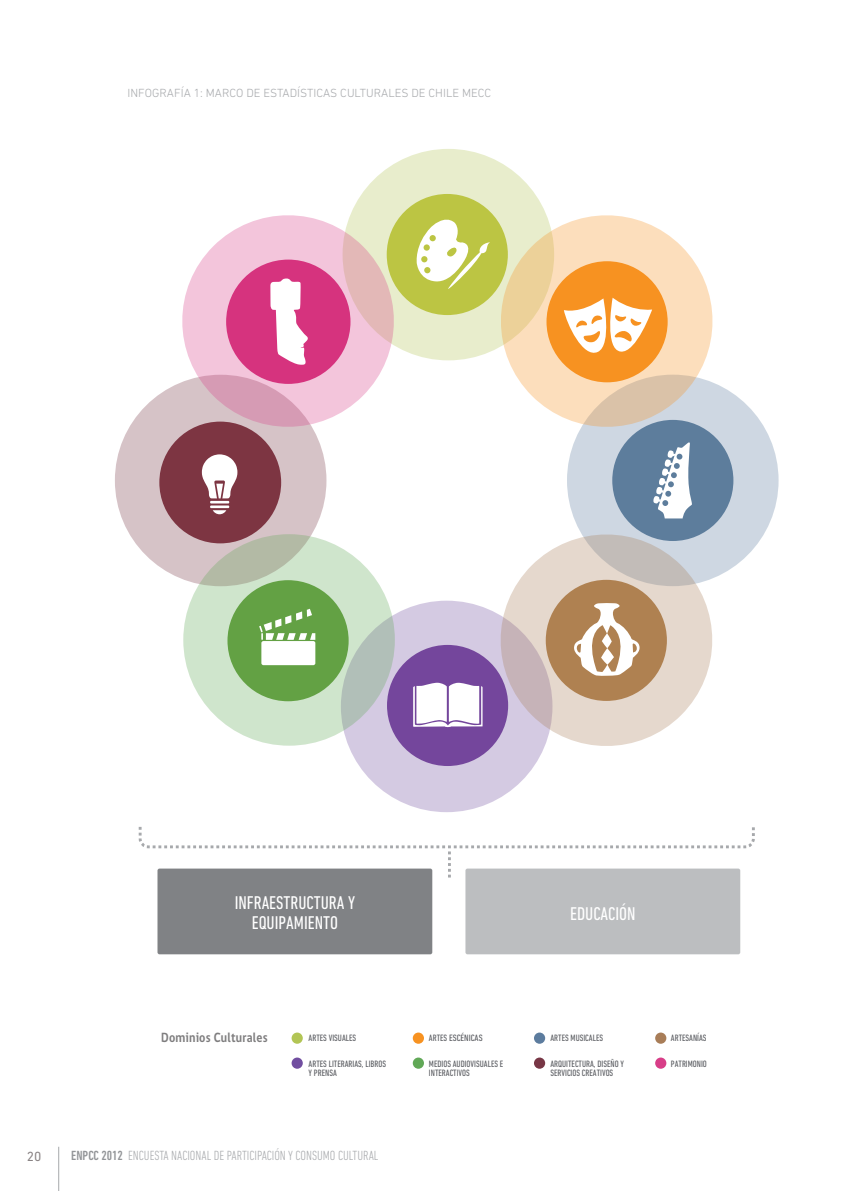
<style>
.page{position:relative;width:851px;height:1191px;background:#fff}
.page>*{position:absolute;margin:0;border:0;box-sizing:border-box;transform-origin:0 0}
.t1{font:condensed 18.75px/20.2px "DIN Next LT Pro";color:#fff;text-align:center}
.t2{font:700 13.65px "gob CL";letter-spacing:.015em;color:#7e7d7e;scale:.86 1}
.t3{font:300 condensed 13.5px "DIN Next LT Pro";color:#a9abae}
.t4{font:13.5px "DIN Next LT Pro";color:#898384}
.t5{font:300 12px "DIN Next LT Pro";color:#a7a9ac}
.t6{font:condensed 9.3px/9.3px "DIN Next LT Pro";color:#56585d}
.s1{font-weight:500;color:#939598}
</style>
<div class="page">
<hr style="left:58px;top:1146px;width:1px;height:45px;background:#a7a9ac">
<div style="left:465px;top:868px;width:275px;height:86px;background:#bcbec0;border-radius:2px"></div>
<div style="left:157px;top:868px;width:275px;height:86px;background:#808285;border-radius:2px"></div>
<div style="left:291px;top:1032px;width:12px;height:11px;background:#b2c555;border-radius:50%"></div>
<div style="left:413px;top:1032px;width:11px;height:11px;background:#f79221;border-radius:50%"></div>
<div style="left:534px;top:1032px;width:11px;height:11px;background:#5c7c9e;border-radius:50%"></div>
<div style="left:655px;top:1032px;width:11px;height:11px;background:#a87d58;border-radius:50%"></div>
<div style="left:291px;top:1057px;width:12px;height:11px;background:#714ea0;border-radius:50%"></div>
<div style="left:413px;top:1057px;width:11px;height:11px;background:#61a857;border-radius:50%"></div>
<div style="left:534px;top:1057px;width:11px;height:11px;background:#773645;border-radius:50%"></div>
<div style="left:655px;top:1057px;width:11px;height:11px;background:#d83e88;border-radius:50%"></div>
<svg style="left:138px;top:826px;width:617px;height:54px"></svg>
<div style="left:567px;top:375px;width:211px;height:211px;background:#ced7e2;border-radius:50%"></div>
<div style="left:342px;top:149px;width:212px;height:211px;background:#e8edcc;border-radius:50%"></div>
<div style="left:115px;top:375px;width:211px;height:211px;background:#d6c3c7;border-radius:50%"></div>
<div style="left:341px;top:600px;width:211px;height:212px;background:#d4cae2;border-radius:50%"></div>
<svg style="left:183px;top:534px;width:212px;height:211px;background:#c6d9c3"></svg>
<svg style="left:501px;top:215px;width:211px;height:212px;fill:#fcdebc"></svg>
<svg style="left:182px;top:215px;width:212px;height:212px;fill:#f3c5db"></svg>
<svg style="left:500px;top:534px;width:212px;height:212px;fill:#e5d8cd"></svg>
<div style="left:546px;top:261px;width:121px;height:121px;background:#f79221;border-radius:50%"></div>
<div style="left:545px;top:580px;width:121px;height:121px;background:#af8151;border-radius:50%"></div>
<div style="left:612px;top:420px;width:121px;height:121px;background:#5d7d9c;border-radius:50%"></div>
<div style="left:227px;top:580px;width:121px;height:121px;background:#63a144;border-radius:50%"></div>
<div style="left:387px;top:645px;width:121px;height:121px;background:#74469c;border-radius:50%"></div>
<div style="left:386px;top:194px;width:121px;height:121px;background:#bcc543;border-radius:50%"></div>
<div style="left:226px;top:259px;width:124px;height:125px;background:#d6337e;border-radius:50%"></div>
<div style="left:159px;top:421px;width:122px;height:122px;background:#7d3542;border-radius:50%"></div>
<svg style="left:270px;top:278px;width:38px;height:87px"></svg>
<hr style="left:210px;top:505px;width:19px;height:3px;background:#fff">
<svg style="left:213px;top:510px;width:13px;height:4px"></svg>
<svg style="left:202px;top:454px;width:35px;height:49px"></svg>
<svg style="left:259px;top:609px;width:56px;height:31px"></svg>
<div style="left:261px;top:641px;width:54px;height:24px;background:#fff;border-radius:2px"></div>
<svg style="left:413px;top:682px;width:69px;height:45px;background:#e7dfee"></svg>
<svg style="left:564px;top:298px;width:88px;height:55px"></svg>
<svg style="left:574px;top:603px;width:65px;height:73px"></svg>
<svg style="left:653px;top:442px;width:39px;height:76px"></svg>
<svg style="left:416px;top:219px;width:74px;height:70px"></svg>
<p class="t5" style="left:127px;top:86px;width:365px">INFOGRAFÍA 1: MARCO DE ESTADÍSTICAS CULTURALES DE CHILE MECC</p>
<h1 class="t1" style="left:235px;top:892px;width:122px">INFRAESTRUCTURA Y<br>EQUIPAMIENTO</h1>
<h1 class="t1" style="left:570px;top:903px;width:67px">EDUCACIÓN</h1>
<h2 class="t2" style="left:161px;top:1028px;width:125px">Dominios Culturales</h2>
<p class="t6" style="left:308px;top:1033px;width:49px">ARTES VISUALES</p>
<p class="t6" style="left:429px;top:1033px;width:55px">ARTES ESCÉNICAS</p>
<p class="t6" style="left:550px;top:1033px;width:54px">ARTES MUSICALES</p>
<p class="t6" style="left:670px;top:1033px;width:37px">ARTESANÍAS</p>
<p class="t6" style="left:429px;top:1059px;width:76px">MEDIOS AUDIOVISUALES E<br>INTERACTIVOS</p>
<p class="t6" style="left:308px;top:1059px;width:79px">ARTES LITERARIAS, LIBROS</p>
<p class="t6" style="left:670px;top:1059px;width:37px">PATRIMONIO</p>
<p class="t6" style="left:308px;top:1068px;width:30px">Y PRENSA</p>
<p class="t6" style="left:550px;top:1059px;width:75px">ARQUITECTURA, DISEÑO Y<br>SERVICIOS CREATIVOS</p>
<h3 class="t4" style="left:27px;top:1148px;width:16px">20</h3>
<h3 class="t3" style="left:71px;top:1148px;width:309px"><span class="s1">ENPCC 2012</span> ENCUESTA NACIONAL DE PARTICIPACIÓN Y CONSUMO CULTURAL</h3>
</div>
